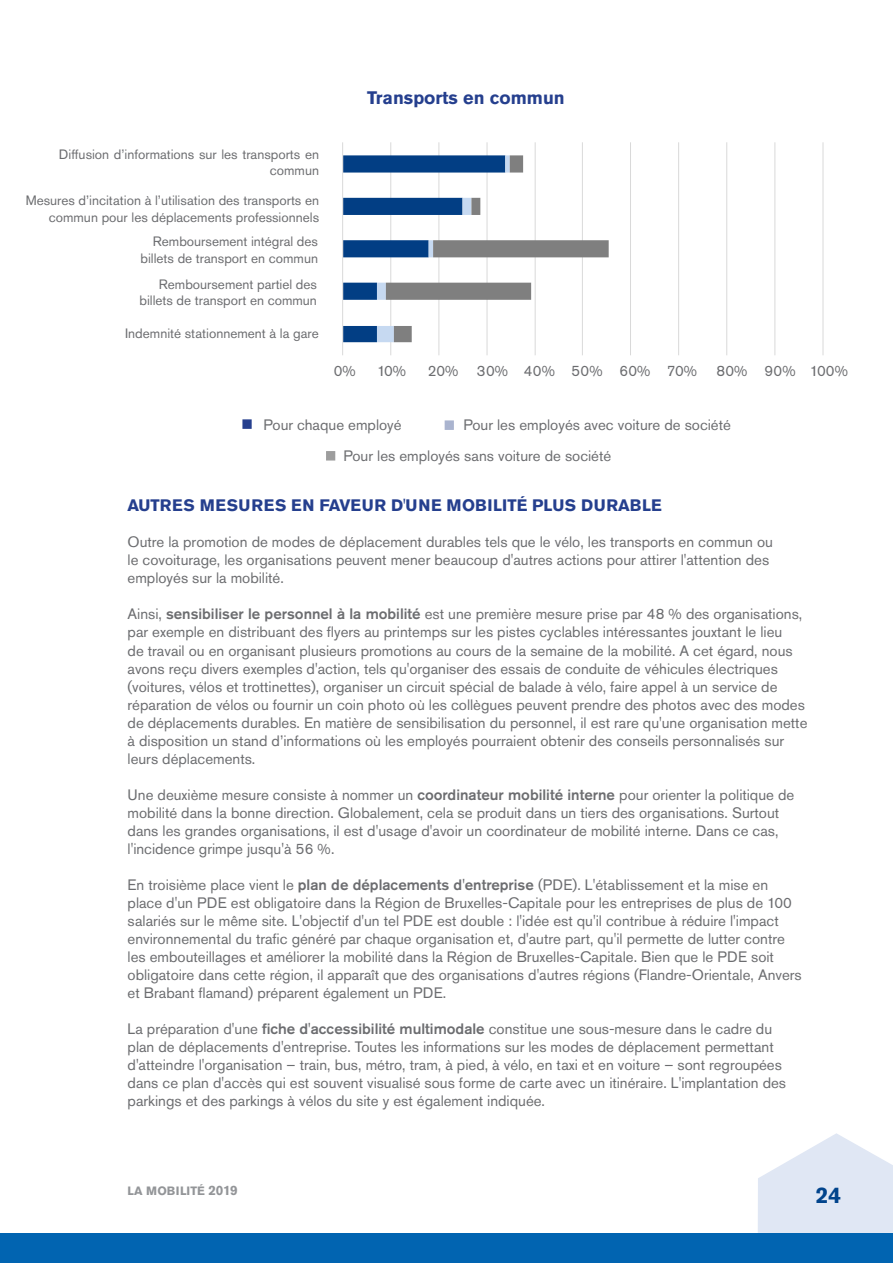
<style>
.page{position:relative;width:893px;height:1263px;background:#fff}
.page>*{position:absolute;margin:0;border:0;box-sizing:border-box;transform-origin:0 0}
.t1{font:700 22.5px "Akzidenz Grotesk Pro";color:#01448c}
.t2{font:700 18px "Akzidenz Grotesk Pro";color:#253f8e}
.t3{font:700 16.5px "Akzidenz Grotesk Pro";letter-spacing:.02em;color:#253f8e}
.t4{font:15px/18px "Akzidenz Grotesk Pro";color:#6c6d70}
.t5{font:13.5px/16.2px "Akzidenz Grotesk Pro";color:#6c6d70;text-align:right}
.t6{font:13.5px "Calibri";letter-spacing:.01em;color:#595959}
.t7{font:700 12px "Akzidenz Grotesk Pro";color:#939598}
.s1{font-weight:500}
.s2{font-size:13.5px}
</style>
<div class="page">
<svg style="left:758px;top:1133px;width:135px;height:100px"></svg>
<div style="left:0;top:1233px;width:893px;height:30px;background:#0164b1"></div>
<div style="left:242px;top:419px;width:10px;height:10px;background:#253f8e;border:2px solid #253f8e"></div>
<div style="left:445px;top:420px;width:9px;height:10px;background:#aab4cf;border:2px solid #aab4cf"></div>
<div style="left:326px;top:451px;width:9px;height:9px;background:#9d9d9d"></div>
<svg style="left:342px;top:142px;width:482px;height:214px"></svg>
<p class="t5" style="left:59px;top:146px;width:262px">Diffusion d’informations sur les transports en commun</p>
<p class="t5" style="left:26px;top:192px;width:295px">Mesures d’incitation à l’utilisation des transports en commun pour les déplacements professionnels</p>
<p class="t5" style="left:153px;top:234px;width:167px">Remboursement intégral des</p>
<p class="t5" style="left:141px;top:250px;width:179px">billets de transport en commun</p>
<p class="t5" style="left:139px;top:276px;width:179px">Remboursement partiel des billets de transport en commun</p>
<p class="t5" style="left:125px;top:325px;width:195px">Indemnité stationnement à la gare</p>
<p class="t6" style="left:-4px;top:196px;width:336px">muleren gebruik openbaar vervoer voor dienstverplaatsingen</p>
<p class="t6" style="left:82px;top:281px;width:249px">Gedeeltelijke terugbetaling openbaar vervoer</p>
<p class="t6" style="left:151px;top:324px;width:181px">Tegemoe koming parking station</p>
<p class="t2" style="left:367px;top:86px;width:199px">Transports en commun</p>
<p class="t4" style="left:334px;top:362px;width:24px">0%</p>
<p class="t4" style="left:377px;top:362px;width:31px">10%</p>
<p class="t4" style="left:428px;top:362px;width:32px">20%</p>
<p class="t4" style="left:477px;top:362px;width:33px">30%</p>
<p class="t4" style="left:524px;top:362px;width:33px">40%</p>
<p class="t4" style="left:571px;top:362px;width:33px">50%</p>
<p class="t4" style="left:619px;top:362px;width:33px">60%</p>
<p class="t4" style="left:667px;top:362px;width:32px">70%</p>
<p class="t4" style="left:716px;top:362px;width:33px">80%</p>
<p class="t4" style="left:764px;top:362px;width:33px">90%</p>
<p class="t4" style="left:810px;top:362px;width:40px">100%</p>
<p class="t6" style="left:335px;top:363px;width:18px">0%</p>
<p class="t6" style="left:379px;top:363px;width:24px">10%</p>
<p class="t6" style="left:427px;top:363px;width:24px">20%</p>
<p class="t6" style="left:475px;top:363px;width:24px">30%</p>
<p class="t6" style="left:523px;top:363px;width:24px">40%</p>
<p class="t6" style="left:571px;top:363px;width:24px">50%</p>
<p class="t6" style="left:619px;top:363px;width:24px">60%</p>
<p class="t6" style="left:667px;top:363px;width:24px">70%</p>
<p class="t6" style="left:715px;top:363px;width:24px">80%</p>
<p class="t6" style="left:763px;top:363px;width:24px">90%</p>
<p class="t6" style="left:808px;top:363px;width:32px">100%</p>
<p class="t4" style="left:263px;top:416px;width:140px">Pour chaque employé</p>
<p class="t4" style="left:343px;top:446px;width:269px">Pour les employés sans voiture de société</p>
<p class="t4" style="left:463px;top:416px;width:269px">Pour les employés avec voiture de société</p>
<p class="t3" style="left:128px;top:495px;width:536px">AUTRES MESURES EN FAVEUR D'UNE MOBILITÉ PLUS DURABLE</p>
<p class="t4" style="left:128px;top:533px;width:647px">Outre la promotion de modes de déplacement durables tels que le vélo, les transports en commun ou le covoiturage, les organisations peuvent mener beaucoup d'autres actions pour attirer l'attention des employés sur la mobilité.</p>
<p class="t4" style="left:128px;top:605px;width:681px">Ainsi, <span class="s1">sensibiliser le personnel à la mobilité</span> est une première mesure prise par 48 % des organisations, par exemple en distribuant des flyers au printemps sur les pistes cyclables intéressantes jouxtant le lieu<br>de travail ou en organisant plusieurs promotions au cours de la semaine de la mobilité. A cet égard, nous avons reçu divers exemples d'action, tels qu'organiser des essais de conduite de véhicules électriques (voitures, vélos et trottinettes), organiser un circuit spécial de balade à vélo, faire appel à un service de réparation de vélos ou fournir un coin photo où les collègues peuvent prendre des photos avec des modes de déplacements durables. En matière de sensibilisation du personnel, il est rare qu'une organisation mette à disposition un stand d’informations où les employés pourraient obtenir des conseils personnalisés sur leurs déplacements.</p>
<p class="t4" style="left:128px;top:785px;width:668px">Une deuxième mesure consiste à nommer un <span class="s1">coordinateur mobilité interne</span> pour orienter la politique de mobilité dans la bonne direction. Globalement, cela se produit dans un tiers des organisations. Surtout dans les grandes organisations, il est d'usage d'avoir un coordinateur de mobilité interne. Dans ce cas, l'incidence grimpe jusqu'à 56 %.</p>
<p class="t4" style="left:128px;top:875px;width:676px">En troisième place vient le <span class="s1">plan de déplacements d'entreprise</span> (PDE). L'établissement et la mise en place d'un PDE est obligatoire dans la Région de Bruxelles-Capitale pour les entreprises de plus de 100 salariés sur le même site. L'objectif d'un tel PDE est double : l'idée est qu'il contribue à réduire l'impact environnemental du trafic généré par chaque organisation et, d'autre part, qu'il permette de lutter contre les embouteillages et améliorer la mobilité dans la Région de Bruxelles-Capitale. Bien que le PDE soit obligatoire dans cette région, il apparaît que des organisations d'autres régions (Flandre-Orientale, Anvers et Brabant flamand) préparent également un PDE.</p>
<p class="t4" style="left:128px;top:1019px;width:660px">La préparation d'une <span class="s1">fiche d'accessibilité multimodale</span> constitue une sous-mesure dans le cadre du plan de déplacements d'entreprise. Toutes les informations sur les modes de déplacement permettant d'atteindre l'organisation – train, bus, métro, tram, à pied, à vélo, en taxi et en voiture – sont regroupées dans ce plan d'accès qui est souvent visualisé sous forme de carte avec un itinéraire. L'implantation des parkings et des parkings à vélos du site y est également indiquée.</p>
<p class="t7" style="left:128px;top:1183px;width:112px">LA MOBILITÉ <span class="s2">2019</span></p>
<h1 class="t1" style="left:816px;top:1181px;width:27px">24</h1>
</div>
